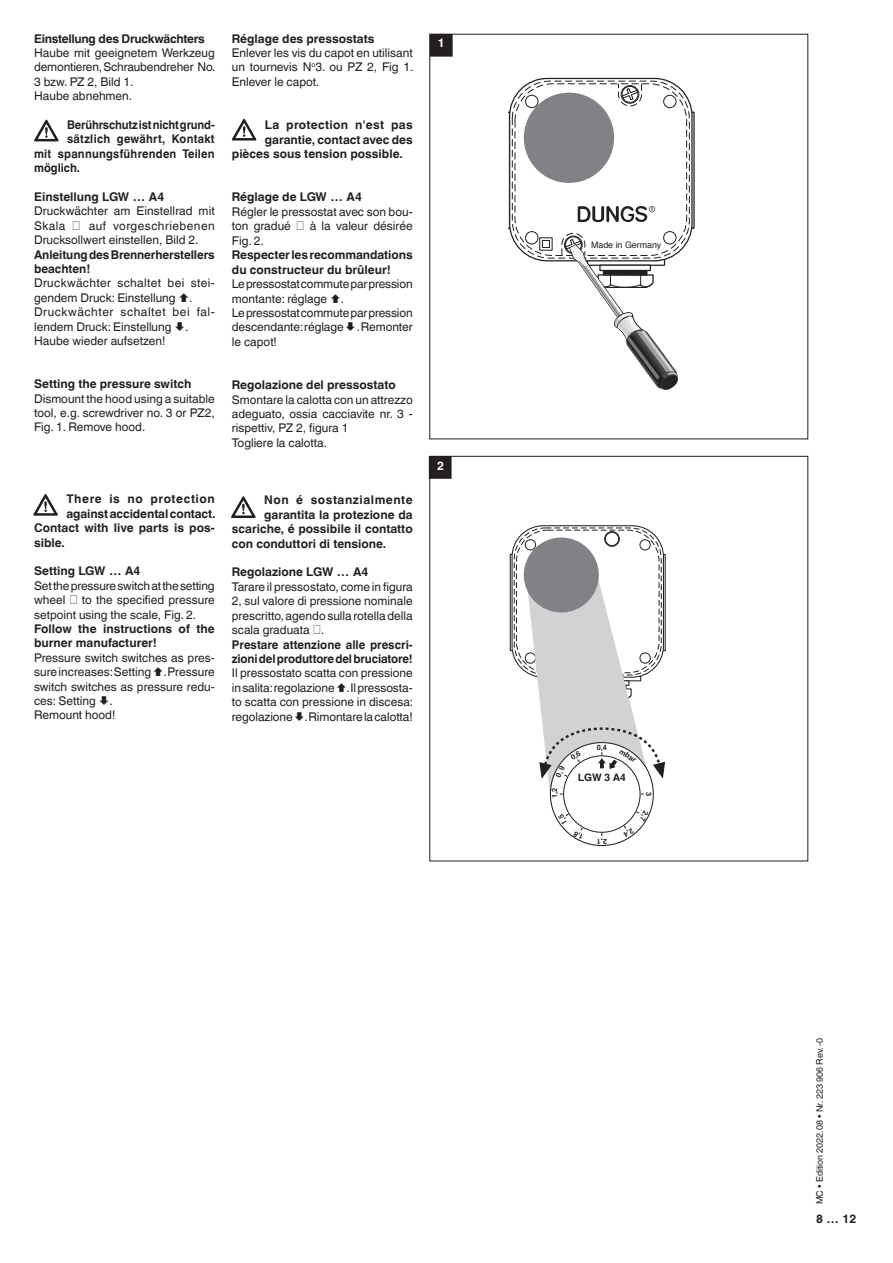
<style>
.page{position:relative;width:893px;height:1263px;background:#fff}
.page>*{position:absolute;margin:0;border:0;box-sizing:border-box;transform-origin:0 0}
.Helv-leicht_8p{font:12px/14.4px "Helvetica World";color:#231f20;text-align:justify}
.Helv-leicht_8p-2{font:700 12px "Helvetica World";color:#231f20}
._8_p_helv-fett{font:700 12px/14.4px "Helvetica World";color:#231f20}
._8_p_helv-fett-2{font:12px/14.4px "Helvetica World";color:#231f20;text-align:justify}
._8_p_helv-fett-3{font:700 12px/14.4px "Helvetica World";color:#231f20;scale:.96 1}
.Helv-leicht_8p-3{font:12px/14.4px "Helvetica World";letter-spacing:.025em;color:#231f20}
.Helv-leicht_8p-4{font:12px/14.4px "Helvetica World";letter-spacing:.045em;color:#231f20}
.Helv-leicht_8p-5{font:700 12px "Helvetica World";color:#231f20;scale:.93 1}
.Helv-leicht_8p-6{font:700 12px "Helvetica World";letter-spacing:-.025em;color:#231f20}
.Helv-leicht_8p-7{font:700 12px "Helvetica World";letter-spacing:.02em;color:#231f20;scale:.93 1}
.Helv-leicht_8p-8{font:700 12px "Helvetica World";letter-spacing:.025em;color:#231f20;scale:.93 1}
.Helv-leicht_8p-9{font:700 12px "Helvetica World";letter-spacing:.025em;color:#231f20}
.Helv-leicht_8p-10{font:700 12px "Helvetica World";letter-spacing:.045em;color:#231f20}
.Helv-leicht_8p-11{font:700 12px "Helvetica World";letter-spacing:.05em;color:#231f20}
._8_p_helv-fett-4{font:700 12px "Helvetica World";color:#fff}
.t1{font:700 10.35px "Helvetica";color:#231f20}
.t2{font:9px "Helvetica World";color:#231f20}
.t3{font:8.85px "Helvetica";color:#231f20}
.t4{font:700 7.35px "Helvetica";color:#231f20}
</style>
<div class="page">
<div style="left:430px;top:34px;width:22px;height:22px;background:#231f20"></div>
<svg style="left:34px;top:120px;width:25px;height:21px"></svg>
<svg style="left:232px;top:119px;width:24px;height:22px"></svg>
<svg style="left:33px;top:494px;width:25px;height:22px"></svg>
<svg style="left:231px;top:496px;width:25px;height:22px"></svg>
<div style="left:429px;top:456px;width:22px;height:22px;background:#231f20"></div>
<svg style="left:509px;top:80px;width:181px;height:310px"></svg>
<div style="left:510px;top:554px;width:5px;height:97px;border:1px solid #231f20"></div>
<svg style="left:513px;top:527px;width:152px;height:313px"></svg>
<p class="Helv-leicht_8p-6" style="left:34px;top:31px;width:172px">Einstellung des Druckwächters</p>
<p class="Helv-leicht_8p" style="left:34px;top:46px;width:183px">Haube mit geeignetem Werkzeug demontieren, Schraubendreher No.<br>3 bzw. PZ 2, Bild 1.</p>
<p class="Helv-leicht_8p" style="left:34px;top:89px;width:100px">Haube abnehmen.</p>
<p class="Helv-leicht_8p-5" style="left:67px;top:118px;width:160px">Berührschutz ist nicht grund-</p>
<p class="Helv-leicht_8p-8" style="left:67px;top:132px;width:160px">sätzlich gewährt, Kontakt</p>
<p class="Helv-leicht_8p-7" style="left:34px;top:147px;width:196px">mit spannungsführenden Teilen</p>
<p class="Helv-leicht_8p-5" style="left:34px;top:161px;width:51px">möglich.</p>
<p class="_8_p_helv-fett" style="left:34px;top:190px;width:132px">Einstellung LGW … A4</p>
<p class="Helv-leicht_8p" style="left:34px;top:204px;width:182px">Druckwächter am Einstellrad mit<br>Skala</p>
<p class="Helv-leicht_8p" style="left:34px;top:218px;width:182px;text-indent:55px">auf vorgeschriebenen<br>Drucksollwert einstellen, Bild 2.</p>
<p class="_8_p_helv-fett" style="left:34px;top:247px;width:182px">Anleitung des Brennerherstellers beachten!</p>
<p class="Helv-leicht_8p-3" style="left:34px;top:276px;width:182px">Druckwächter schaltet bei stei&shy;gendem Druck: Einstellung .</p>
<p class="Helv-leicht_8p-4" style="left:34px;top:305px;width:182px">Druckwächter schaltet bei fal&shy;lendem Druck: Einstellung .</p>
<p class="Helv-leicht_8p" style="left:34px;top:334px;width:133px">Haube wieder aufsetzen!</p>
<p class="Helv-leicht_8p-2" style="left:34px;top:377px;width:159px">Setting the pressure switch</p>
<p class="Helv-leicht_8p" style="left:34px;top:391px;width:182px">Dismount the hood using a suitable tool, e.g. screwdriver no. 3 or PZ2, Fig. 1. Remove hood.</p>
<p class="_8_p_helv-fett" style="left:232px;top:31px;width:144px">Réglage des pressostats</p>
<p class="_8_p_helv-fett-2" style="left:232px;top:46px;width:183px">Enlever les vis du capot en utilisant un tournevis N<sup>o</sup>3. ou PZ 2, Fig 1.<br>Enlever le capot.</p>
<p class="Helv-leicht_8p-9" style="left:265px;top:118px;width:149px">La protection n'est pas</p>
<p class="Helv-leicht_8p-2" style="left:265px;top:133px;width:149px">garantie, contact avec des</p>
<p class="Helv-leicht_8p-2" style="left:232px;top:147px;width:172px">pièces sous tension possible.</p>
<p class="Helv-leicht_8p-2" style="left:232px;top:190px;width:132px">Réglage de LGW … A4</p>
<p class="Helv-leicht_8p" style="left:232px;top:205px;width:182px">Régler le pressostat avec son bou&shy;ton gradué</p>
<p class="Helv-leicht_8p" style="left:310px;top:219px;width:104px">à la valeur désirée</p>
<p class="Helv-leicht_8p" style="left:232px;top:233px;width:34px">Fig. 2.</p>
<p class="_8_p_helv-fett" style="left:232px;top:248px;width:182px">Respecter les recommandations du constructeur du brûleur!</p>
<p class="Helv-leicht_8p" style="left:232px;top:277px;width:182px">Le pressostat commute par pression montante: réglage .</p>
<p class="Helv-leicht_8p" style="left:232px;top:306px;width:182px">Le pressostat commute par pression descendante: réglage . Remonter le capot!</p>
<p class="Helv-leicht_8p-2" style="left:232px;top:378px;width:165px">Regolazione del pressostato</p>
<p class="Helv-leicht_8p" style="left:232px;top:392px;width:182px">Smontare la calotta con un attrezzo adeguato, ossia cacciavite nr. 3 - rispettiv, PZ 2, figura 1</p>
<p class="Helv-leicht_8p" style="left:232px;top:435px;width:97px">Togliere la calotta.</p>
<p class="Helv-leicht_8p-11" style="left:66px;top:492px;width:150px">There is no protection</p>
<p class="Helv-leicht_8p-2" style="left:66px;top:507px;width:151px">against accidental contact.</p>
<p class="Helv-leicht_8p-2" style="left:34px;top:521px;width:182px">Contact with live parts is pos-</p>
<p class="Helv-leicht_8p-2" style="left:34px;top:535px;width:32px">sible.</p>
<p class="_8_p_helv-fett" style="left:34px;top:564px;width:108px">Setting LGW … A4</p>
<p class="Helv-leicht_8p" style="left:34px;top:578px;width:182px">Set the pressure switch at the setting wheel</p>
<p class="Helv-leicht_8p" style="left:34px;top:593px;width:182px;text-indent:48px">to the specified pressure setpoint using the scale, Fig. 2.</p>
<p class="_8_p_helv-fett" style="left:34px;top:622px;width:182px">Follow the instructions of the burner manufacturer!</p>
<p class="Helv-leicht_8p" style="left:34px;top:650px;width:182px">Pressure switch switches as pres&shy;sure increases: Setting . Pressure switch switches as pressure redu&shy;ces: Setting .</p>
<p class="Helv-leicht_8p" style="left:34px;top:708px;width:83px">Remount hood!</p>
<p class="Helv-leicht_8p-10" style="left:264px;top:493px;width:150px">Non é sostanzialmente</p>
<p class="Helv-leicht_8p-2" style="left:264px;top:508px;width:150px">garantita la protezione da</p>
<p class="Helv-leicht_8p-2" style="left:232px;top:522px;width:182px">scariche, é possibile il contatto</p>
<p class="Helv-leicht_8p-2" style="left:232px;top:536px;width:156px">con conduttori di tensione.</p>
<p class="_8_p_helv-fett" style="left:232px;top:565px;width:138px">Regolazione LGW … A4</p>
<p class="Helv-leicht_8p" style="left:232px;top:579px;width:182px">Tarare il pressostato, come in figura 2, sul valore di pressione nominale prescritto, agendo sulla rotella della scala graduata .</p>
<p class="_8_p_helv-fett-3" style="left:232px;top:637px;width:190px">Prestare attenzione alle prescri&shy;zioni del produttore del bruciatore!</p>
<p class="Helv-leicht_8p" style="left:232px;top:666px;width:183px">Il pressostato scatta con pressione in salita: regolazione . Il pressosta&shy;to scatta con pressione in discesa: regolazione . Rimontare la calotta!</p>
<p class="_8_p_helv-fett-4" style="left:438px;top:36px;width:8px">1</p>
<p class="_8_p_helv-fett-4" style="left:437px;top:459px;width:8px">2</p>
<p class="t3" style="left:591px;top:238px;width:72px">Made in Germany</p>
<p class="t4" style="left:597px;top:741px;width:12px">0,4</p>
<p class="t4" style="left:623px;top:745px;width:19px;rotate:32deg">mbar</p>
<p class="t1" style="left:578px;top:769px;width:50px">LGW 3 A4</p>
<p class="t4" style="left:548px;top:798px;width:12px;rotate:-90deg">1,2</p>
<p class="t4" style="left:654px;top:792px;width:6px;rotate:90deg">3</p>
<p class="t4" style="left:607px;top:847px;width:12px;rotate:-180deg">2,1</p>
<p class="t2" style="left:814px;top:1204px;width:168px;rotate:-90deg">MC • Edition 2022.08 • Nr. 223 906 Rev. -0</p>
<p class="_8_p_helv-fett" style="left:816px;top:1212px;width:42px">8 … 12</p>
</div>
